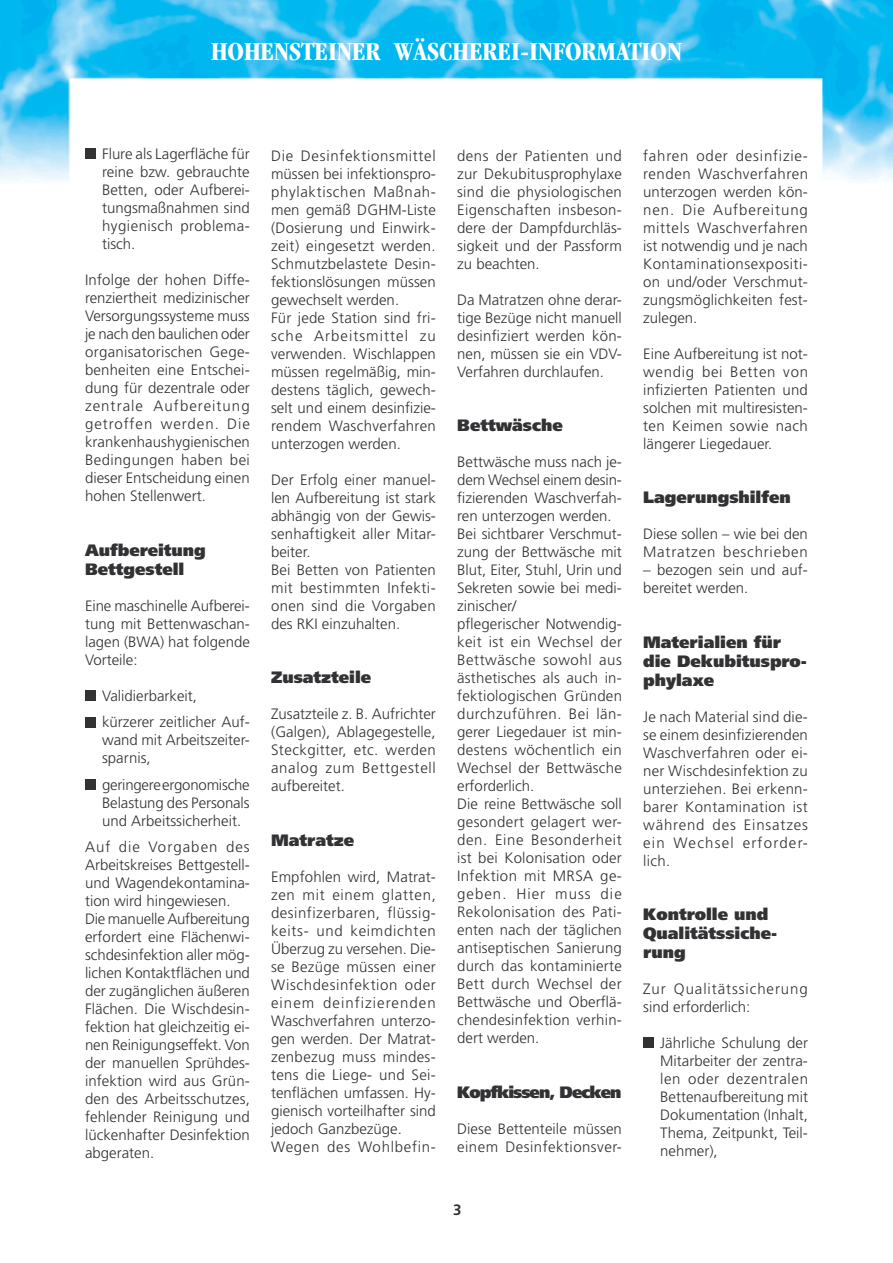
<style>
.page{position:relative;width:893px;height:1263px;background:#fff}
.page>*{position:absolute;margin:0;border:0;box-sizing:border-box;transform-origin:0 0}
.t1{font:700 condensed 27px "Garamond";color:#fff}
.t2{font:900 16.5px/18.8px "Frutiger";color:#323235}
.t3{font:900 16.5px "Frutiger";letter-spacing:-.06em;color:#323235}
.t4{font:300 15px/18px "Frutiger";letter-spacing:.005em;color:#323235;text-align:justify}
.t5{font:300 15px/18px "Frutiger";letter-spacing:.055em;color:#323235}
.t6{font:300 15px/18px "Frutiger";letter-spacing:.06em;color:#323235}
.t7{font:700 15px "Frutiger";color:#323235}
</style>
<div class="page">
<img style="left:0;top:0;width:893px;height:180px">
<div style="left:85px;top:149px;width:10px;height:10px;background:#323235"></div>
<div style="left:85px;top:690px;width:10px;height:11px;background:#323235"></div>
<div style="left:85px;top:717px;width:10px;height:10px;background:#323235"></div>
<div style="left:85px;top:779px;width:10px;height:11px;background:#323235"></div>
<div style="left:643px;top:1038px;width:10px;height:10px;background:#323235"></div>
<h1 class="t1" style="left:211px;top:36px;width:472px">HOHENSTEINER WÄSCHEREI-INFORMATION</h1>
<p class="t4" style="left:102px;top:145px;width:149px">Flure als Lagerfläche für reine bzw. gebrauchte Betten, oder Aufberei&shy;tungsmaßnahmen sind hygienisch problema&shy;tisch.</p>
<p class="t4" style="left:85px;top:271px;width:166px">Infolge der hohen Diffe&shy;renziertheit medizinischer Versorgungssysteme muss je nach den baulichen oder organisatorischen Gege&shy;benheiten eine Entschei&shy;dung für dezentrale oder zentrale Aufbereitung getroffen werden. Die krankenhaushygienischen Bedingungen haben bei dieser Entscheidung einen hohen Stellenwert.</p>
<p class="t2" style="left:85px;top:540px;width:122px">Aufbereitung<br>Bettgestell</p>
<p class="t4" style="left:85px;top:596px;width:166px">Eine maschinelle Aufberei&shy;tung mit Bettenwaschan&shy;lagen (BWA) hat folgende Vorteile:</p>
<p class="t4" style="left:102px;top:682px;width:149px;line-height:26.5px">Validierbarkeit, kürzerer zeitlicher Auf-</p>
<p class="t4" style="left:102px;top:731px;width:149px">wand mit Arbeitszeiter&shy;sparnis,</p>
<p class="t4" style="left:102px;top:775px;width:149px">geringere ergonomische Belastung des Personals und Arbeitssicherheit.</p>
<p class="t4" style="left:85px;top:838px;width:166px;text-align:left">Auf die Vorgaben des<br>Arbeitskreises Bettgestell&shy;und Wagendekontamina&shy;tion wird hingewiesen.<br>Die manuelle Aufbereitung erfordert eine Flächenwi&shy;schdesinfektion aller mög&shy;lichen Kontaktflächen und der zugänglichen äußeren<br>Flächen. Die Wischdesin&shy;fektion hat gleichzeitig ei&shy;nen Reinigungseffekt. Von der manuellen Sprühdes&shy;infektion wird aus Grün&shy;den des Arbeitsschutzes, fehlender Reinigung und lückenhafter Desinfektion abgeraten.</p>
<p class="t4" style="left:271px;top:146px;width:166px;text-align:left">Die Desinfektionsmittel müssen bei infektionspro&shy;phylaktischen Maßnah&shy;men gemäß DGHM-Liste (Dosierung und Einwirk&shy;zeit) eingesetzt werden.<br>Schmutzbelastete Desin&shy;fektionslösungen müssen gewechselt werden.<br>Für jede Station sind fri&shy;sche Arbeitsmittel zu verwenden. Wischlappen müssen regelmäßig, min&shy;destens täglich, gewech&shy;selt und einem desinfizie&shy;rendem Waschverfahren unterzogen werden.</p>
<p class="t4" style="left:271px;top:470px;width:166px;text-align:left">Der Erfolg einer manuel&shy;len Aufbereitung ist stark abhängig von der Gewis&shy;senhaftigkeit aller Mitar&shy;beiter.<br>Bei Betten von Patienten mit bestimmten Infekti&shy;onen sind die Vorgaben des RKI einzuhalten.</p>
<p class="t2" style="left:271px;top:668px;width:102px">Zusatzteile</p>
<p class="t4" style="left:271px;top:705px;width:166px">Zusatzteile z. B. Aufrichter (Galgen), Ablagegestelle, Steckgitter, etc. werden analog zum Bettgestell aufbereitet.</p>
<p class="t2" style="left:271px;top:831px;width:85px">Matratze</p>
<p class="t4" style="left:271px;top:868px;width:166px;text-align:left">Empfohlen wird, Matrat&shy;zen mit einem glatten, desinfizerbaren, flüssig&shy;keits- und keimdichten<br>Überzug zu versehen. Die&shy;se Bezüge müssen einer<br>Wischdesinfektion oder einem deinfizierenden<br>Waschverfahren unterzo&shy;gen werden. Der Matrat&shy;zenbezug muss mindes&shy;tens die Liege- und Sei&shy;tenflächen umfassen. Hy&shy;gienisch vorteilhafter sind jedoch Ganzbezüge.<br>Wegen des Wohlbefin-</p>
<p class="t4" style="left:457px;top:146px;width:166px">dens der Patienten und zur Dekubitusprophylaxe sind die physiologischen Eigenschaften insbeson&shy;dere der Dampfdurchläs&shy;sigkeit und der Passform zu beachten.</p>
<p class="t4" style="left:457px;top:290px;width:166px">Da Matratzen ohne derar&shy;tige Bezüge nicht manuell desinfiziert werden kön&shy;nen, müssen sie ein VDV-Verfahren durchlaufen.</p>
<p class="t2" style="left:457px;top:416px;width:107px">Bettwäsche</p>
<p class="t4" style="left:457px;top:453px;width:166px;text-align:left">Bettwäsche muss nach je&shy;dem Wechsel einem desin&shy;fizierenden Waschverfah&shy;ren unterzogen werden.<br>Bei sichtbarer Verschmut&shy;zung der Bettwäsche mit<br>Blut, Eiter, Stuhl, Urin und<br>Sekreten sowie bei medi&shy;zinischer/<br>pflegerischer Notwendig&shy;keit ist ein Wechsel der<br>Bettwäsche sowohl aus ästhetisches als auch in&shy;fektiologischen Gründen durchzuführen. Bei län&shy;gerer Liegedauer ist min&shy;destens wöchentlich ein<br>Wechsel der Bettwäsche erforderlich.<br>Die reine Bettwäsche soll gesondert gelagert wer&shy;den. Eine Besonderheit ist bei Kolonisation oder<br>Infektion mit MRSA ge&shy;geben. Hier muss die<br>Rekolonisation des Pati&shy;enten nach der täglichen antiseptischen Sanierung durch das kontaminierte<br>Bett durch Wechsel der<br>Bettwäsche und Oberflä&shy;chendesinfektion verhin&shy;dert werden.</p>
<p class="t3" style="left:457px;top:1082px;width:166px">Kopfkissen, Decken</p>
<p class="t4" style="left:457px;top:1120px;width:166px">Diese Bettenteile müssen einem Desinfektionsver-</p>
<p class="t7" style="left:453px;top:1201px;width:10px">3</p>
<p class="t4" style="left:643px;top:146px;width:166px">fahren oder desinfizie&shy;renden Waschverfahren unterzogen werden kön&shy;nen. Die Aufbereitung mittels Waschverfahren ist notwendig und je nach Kontaminationsexpositi&shy;on und/oder Verschmut&shy;zungsmöglichkeiten fest&shy;zulegen.</p>
<p class="t4" style="left:643px;top:344px;width:166px">Eine Aufbereitung ist not&shy;wendig bei Betten von infizierten Patienten und solchen mit multiresisten&shy;ten Keimen sowie nach längerer Liegedauer.</p>
<p class="t2" style="left:643px;top:488px;width:149px">Lagerungshilfen</p>
<p class="t5" style="left:643px;top:525px;width:166px">Diese sollen – wie bei den<br>Matratzen beschrieben</p>
<p class="t4" style="left:643px;top:561px;width:166px">– bezogen sein und auf&shy;bereitet werden.</p>
<p class="t2" style="left:643px;top:633px;width:165px">Materialien für die Dekubituspro&shy;phylaxe</p>
<p class="t4" style="left:643px;top:707px;width:166px">Je nach Material sind die&shy;se einem desinfizierenden Waschverfahren oder ei&shy;ner Wischdesinfektion zu unterziehen. Bei erkenn&shy;barer Kontamination ist während des Einsatzes ein Wechsel erforder&shy;lich.</p>
<p class="t2" style="left:643px;top:905px;width:136px">Kontrolle und<br>Qualitätssiche&shy;rung</p>
<p class="t6" style="left:643px;top:980px;width:166px">Zur Qualitätssicherung sind erforderlich:</p>
<p class="t4" style="left:660px;top:1034px;width:149px">Jährliche Schulung der Mitarbeiter der zentra&shy;len oder dezentralen Bettenaufbereitung mit Dokumentation (Inhalt, Thema, Zeitpunkt, Teil&shy;nehmer),</p>
</div>
